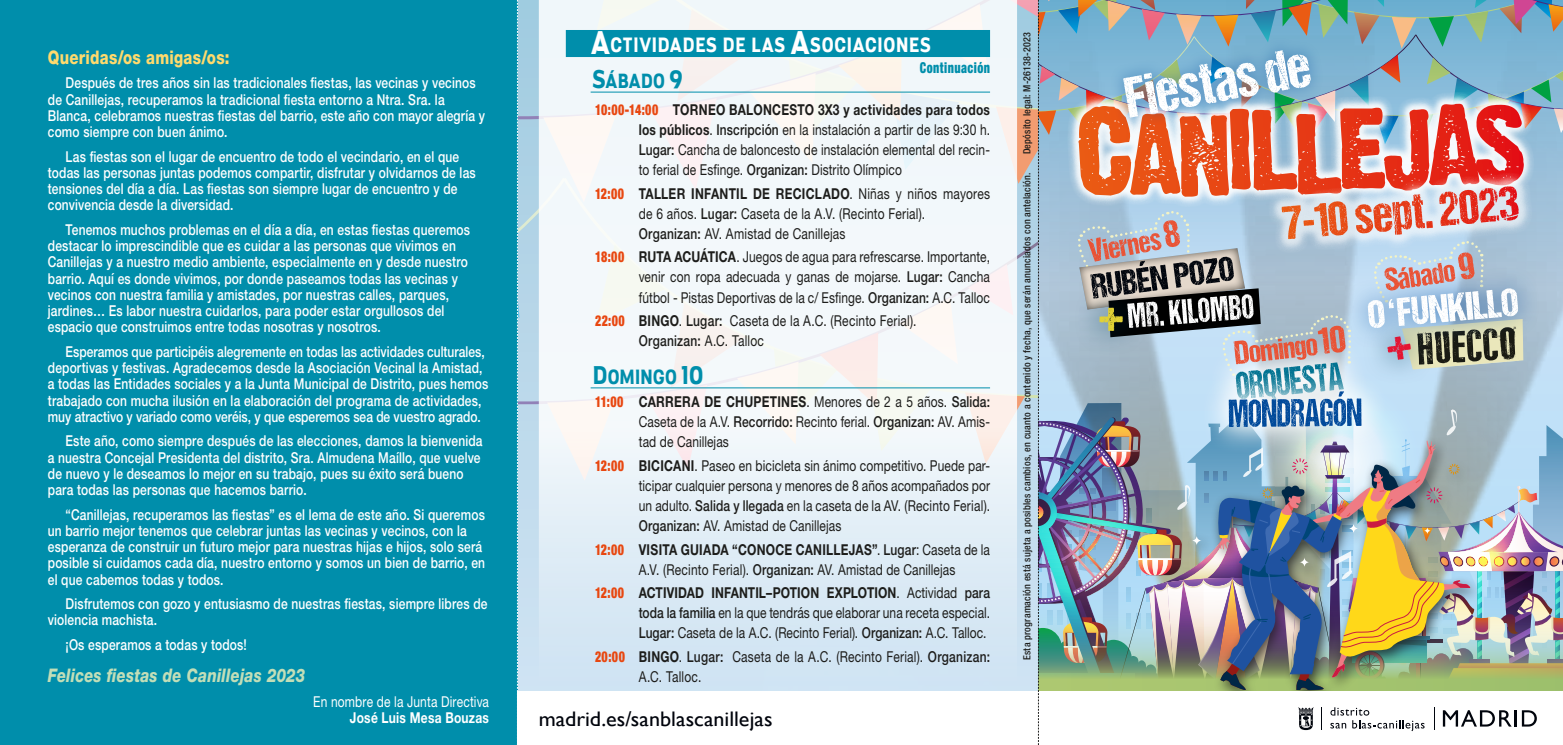
<style>
.page{position:relative;width:1563px;height:745px;background:#fff}
.page>*{position:absolute;margin:0;border:0;box-sizing:border-box;transform-origin:0 0}
.t1{font:21px "Gill Sans";color:#00040c;scale:1.05 1}
.t2{font:800 20.12px "Altair";letter-spacing:.06em;color:#fff;scale:.8 1}
.t3{font:800 20px "Altair";letter-spacing:.035em;color:#008eab;scale:.8 1}
.t4{font:italic 800 18.75px "Helvetica Neue LT Std";letter-spacing:.01em;color:#c2deb8;scale:.8 1}
.t5{font:800 18.75px "Helvetica Neue LT Std";letter-spacing:.015em;color:#ffda6d;scale:.8 1}
.t6{font:500 15px/16.2px "Helvetica Neue LT Std";letter-spacing:.015em;color:#fff;scale:.8 1}
.t7{font:15px/20px "Helvetica Neue LT Std";letter-spacing:.01em;color:#1d1d1b;text-align:justify;scale:.8 1}
.t8{font:15px "Helvetica Neue LT Std";letter-spacing:.01em;color:#fff;scale:.8 1}
.t9{font:700 15px "Helvetica Neue LT Std";letter-spacing:.02em;color:#fff;scale:.8 1}
.t10{font:900 condensed 15px "Helvetica Neue LT Std";letter-spacing:.04em;color:#008eab;scale:.8 1}
.t11{font:500 condensed 10px "Helvetica Neue LT Std";letter-spacing:.025em;color:#1d1d1b}
.s1{font-size:32.12px}
.s2{font-size:25px}
.s3{font-weight:900;font-stretch:condensed;color:#e84710}
.s4{font-weight:700}
.s5{font-weight:500}
</style>
<div class="page">
<div style="left:0;top:0;width:517px;height:744px;background:#008eab"></div>
<img style="left:517px;top:0;width:1046px;height:744px">
<p class="t5" style="left:48px;top:46px;width:229px">Queridas/os amigas/os:</p>
<p class="t6" style="left:48px;top:75px;width:548px;text-indent:18px">Después de tres años sin las tradicionales fiestas, las vecinas y vecinos de Canillejas, recuperamos la tradicional fiesta entorno a Ntra. Sra. la Blanca, celebramos nuestras fiestas del barrio, este año con mayor alegría y como siempre con buen ánimo.</p>
<p class="t6" style="left:48px;top:148px;width:536px;text-indent:18px">Las fiestas son el lugar de encuentro de todo el vecindario, en el que todas las personas juntas podemos compartir, disfrutar y olvidarnos de las tensiones del día a día. Las fiestas son siempre lugar de encuentro y de convivencia desde la diversidad.</p>
<p class="t6" style="left:48px;top:221px;width:529px;text-indent:18px">Tenemos muchos problemas en el día a día, en estas fiestas queremos destacar lo imprescindible que es cuidar a las personas que vivimos en Canillejas y a nuestro medio ambiente, especialmente en y desde nuestro barrio. Aquí es donde vivimos, por donde paseamos todas las vecinas y vecinos con nuestra familia y amistades, por nuestras calles, parques, jardines… Es labor nuestra cuidarlos, para poder estar orgullosos del espacio que construimos entre todas nosotras y nosotros.</p>
<p class="t6" style="left:48px;top:343px;width:552px;text-indent:18px">Esperamos que participéis alegremente en todas las actividades culturales, deportivas y festivas. Agradecemos desde la Asociación Vecinal la Amistad, a todas las Entidades sociales y a la Junta Municipal de Distrito, pues hemos trabajado con mucha ilusión en la elaboración del programa de actividades, muy atractivo y variado como veréis, y que esperemos sea de vuestro agrado.</p>
<p class="t6" style="left:48px;top:432px;width:545px;text-indent:18px">Este año, como siempre después de las elecciones, damos la bienvenida a nuestra Concejal Presidenta del distrito, Sra. Almudena Maíllo, que vuelve de nuevo y le deseamos lo mejor en su trabajo, pues su éxito será bueno para todas las personas que hacemos barrio.</p>
<p class="t6" style="left:48px;top:505px;width:548px;text-indent:18px">“Canillejas, recuperamos las fiestas” es el lema de este año. Si queremos un barrio mejor tenemos que celebrar juntas las vecinas y vecinos, con la esperanza de construir un futuro mejor para nuestras hijas e hijos, solo será posible si cuidamos cada día, nuestro entorno y somos un bien de barrio, en el que cabemos todas y todos.</p>
<p class="t6" style="left:48px;top:595px;width:551px;text-indent:18px">Disfrutemos con gozo y entusiasmo de nuestras fiestas, siempre libres de violencia machista.</p>
<p class="t6" style="left:66px;top:635px;width:228px">¡Os esperamos a todas y todos!</p>
<p class="t4" style="left:48px;top:664px;width:323px">Felices fiestas de Canillejas 2023</p>
<p class="t8" style="left:313px;top:692px;width:221px">En nombre de la Junta Directiva</p>
<p class="t9" style="left:350px;top:707px;width:175px">José Luis Mesa Bouzas</p>
<h2 class="t2" style="left:591px;top:31px;width:426px"><span class="s1">A</span>CTIVIDADES DE LAS <span class="s1">A</span>SOCIACIONES</h2>
<p class="t10" style="left:920px;top:58px;width:89px">Continuación</p>
<h3 class="t3" style="left:593px;top:68px;width:115px"><span class="s2">S</span>ÁBADO <span class="s2">9</span></h3>
<p class="t7" style="left:639px;top:100px;width:441px;text-indent:-44px"><span class="s3">10:00-14:00</span> <span class="s4">TORNEO BALONCESTO 3X3 y actividades para todos los públicos</span>. <span class="s5">Inscripción</span> en la instalación a partir de las 9:30 h.<br><span class="s5">Lugar:</span> Cancha de baloncesto de instalación elemental del recin&shy;to ferial de Esfinge. <span class="s5">Organizan:</span> Distrito Olímpico</p>
<p class="t7" style="left:639px;top:183px;width:441px;text-align:left;text-indent:-44px"><span class="s3">12:00</span> <span class="s4">TALLER INFANTIL DE RECICLADO</span>. Niñas y niños mayores de 6 años. <span class="s5">Lugar:</span> Caseta de la A.V. (Recinto Ferial).<br><span class="s5">Organizan:</span> AV. Amistad de Canillejas</p>
<p class="t7" style="left:639px;top:247px;width:441px;text-indent:-44px"><span class="s3">18:00</span> <span class="s4">RUTA ACUÁTICA</span>. Juegos de agua para refrescarse. Importante, venir con ropa adecuada y ganas de mojarse. <span class="s5">Lugar:</span> Cancha fútbol - Pistas Deportivas de la c/ Esfinge. <span class="s5">Organizan:</span> A.C. Talloc</p>
<p class="t7" style="left:639px;top:310px;width:349px;text-indent:-44px"><span class="s3">22:00</span> <span class="s4">BINGO</span>. <span class="s5">Lugar:</span> Caseta de la A.C. (Recinto Ferial).<br><span class="s5">Organizan:</span> A.C. Talloc</p>
<h3 class="t3" style="left:593px;top:363px;width:140px"><span class="s2">D</span>OMINGO <span class="s2">10</span></h3>
<p class="t7" style="left:639px;top:391px;width:441px;text-indent:-44px"><span class="s3">11:00</span> <span class="s4">CARRERA DE CHUPETINES</span>. Menores de 2 a 5 años. <span class="s5">Salida:<br></span>Caseta de la A.V. <span class="s5">Recorrido:</span> Recinto ferial. <span class="s5">Organizan:</span> AV. Amis&shy;tad de Canillejas</p>
<p class="t7" style="left:639px;top:455px;width:441px;text-indent:-44px"><span class="s3">12:00</span> <span class="s4">BICICANI</span>. Paseo en bicicleta sin ánimo competitivo. Puede par&shy;ticipar cualquier persona y menores de 8 años acompañados por un adulto. <span class="s5">Salida y llegada</span> en la caseta de la AV. (Recinto Ferial).<br><span class="s5">Organizan:</span> AV. Amistad de Canillejas</p>
<p class="t7" style="left:639px;top:538px;width:441px;text-indent:-44px"><span class="s3">12:00</span> <span class="s4">VISITA GUIADA “CONOCE CANILLEJAS”</span>. <span class="s5">Lugar</span>: Caseta de la<br>A.V. (Recinto Ferial). <span class="s5">Organizan:</span> AV. Amistad de Canillejas</p>
<p class="t7" style="left:639px;top:582px;width:440px;text-indent:-44px"><span class="s3">12:00</span> <span class="s4">ACTIVIDAD INFANTIL–POTION EXPLOTION</span>. Actividad <span class="s5">para toda la familia</span> en la que tendrás que elaborar una receta especial.<br><span class="s5">Lugar:</span> Caseta de la A.C. (Recinto Ferial). <span class="s5">Organizan:</span> A.C. Talloc.</p>
<p class="t7" style="left:639px;top:646px;width:440px;text-indent:-44px"><span class="s3">20:00</span> <span class="s4">BINGO</span>. <span class="s5">Lugar:</span> Caseta de la A.C. (Recinto Ferial). <span class="s5">Organizan:<br></span>A.C. Talloc.</p>
<h1 class="t1" style="left:539px;top:705px;width:224px">madrid.es/sanblascanillejas</h1>
<p class="t11" style="left:1021px;top:154px;width:124px;rotate:-90deg">Depósito legal: M-26138-2023</p>
<p class="t11" style="left:1021px;top:659px;width:489px;rotate:-90deg">Esta programación está sujeta a posibles cambios, en cuanto a contenido y fecha, que serán anunciados con antelación.</p>
</div>
